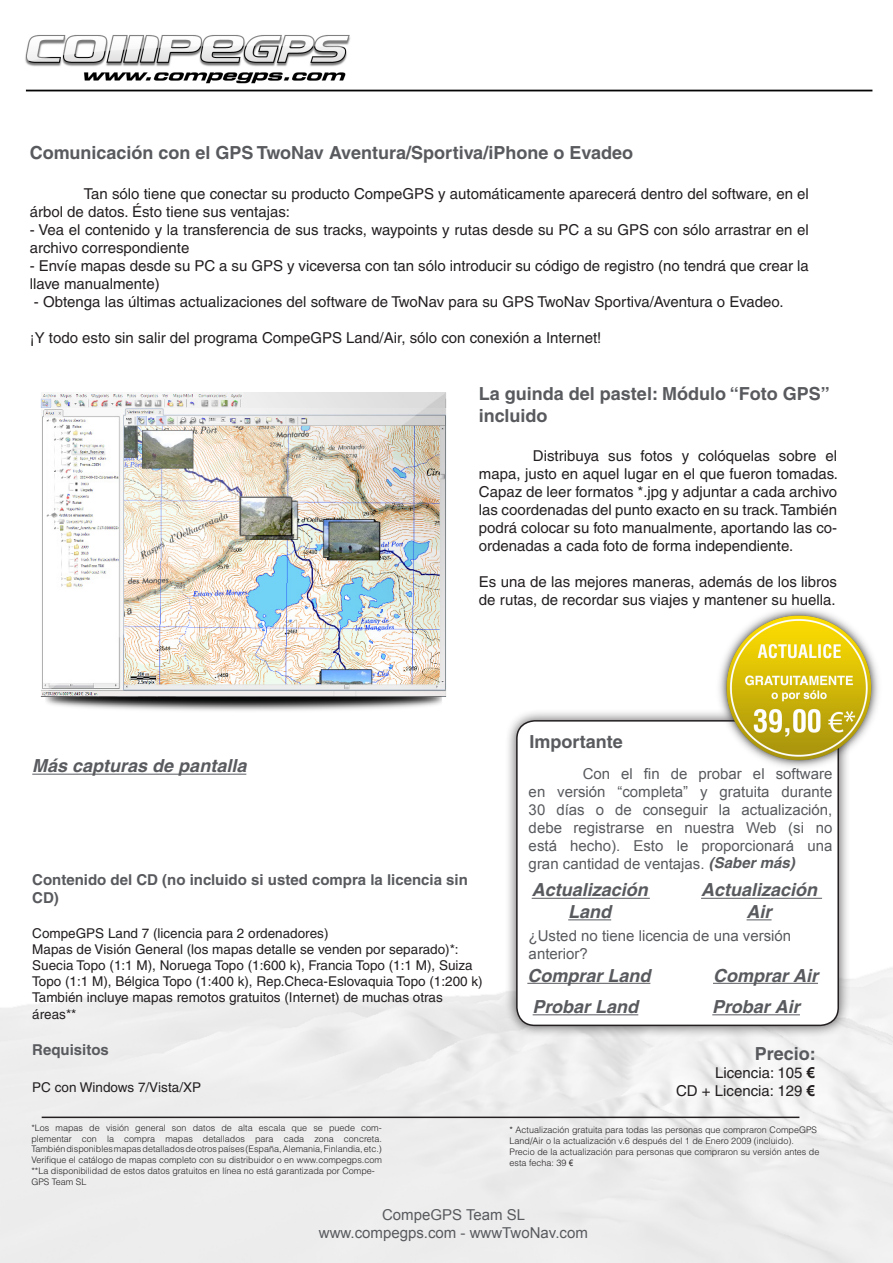
<style>
.page{position:relative;width:893px;height:1263px;background:#fff}
.page>*{position:absolute;margin:0;border:0;box-sizing:border-box;transform-origin:0 0}
.t1{font:700 18px/21.6px "Helvetica";color:#585a5e}
.t2{font:italic 700 18px/21.6px "Helvetica";color:#585a5e;text-align:center}
.t3{font:15px/18px "Helvetica";color:#231f20}
.t4{font:15px/18px "Arial";color:#585a5e;text-align:center}
.t5{font:700 15px/18px "Helvetica";color:#585a5e}
.t6{font:13.5px/16.2px "Helvetica";color:#231f20}
.t7{font:300 9px/10.8px "Helvetica";color:#231f20}
.s1{font-family:"Helvetica";font-weight:700;font-style:italic}
.s2{font-family:"Arial";font-weight:700}
.s3{color:#000}
.s4{font-family:"Arial Narrow";font-weight:400}
</style>
<div class="page">
<img style="left:0;top:35px;width:893px;height:1228px">
<img style="left:31px;top:392px;width:426px;height:321px">
<div style="left:504px;top:708px;width:346px;height:329px;background:#231f20;opacity:.75"></div>
<div style="left:517px;top:721px;width:321px;height:304px;background:#fff;border-radius:18px"></div>
<div style="left:516px;top:720px;width:323px;height:306px;border:2px solid #231f20;border-radius:18px"></div>
<hr style="left:42px;top:1116px;width:757px;height:2px;background:#231f20">
<img style="left:709px;top:598px;width:181px;height:181px">
<hr style="left:532px;top:898px;width:118px;height:1px;background:#585a5e">
<hr style="left:568px;top:919px;width:43px;height:1px;background:#585a5e">
<hr style="left:701px;top:898px;width:121px;height:1px;background:#585a5e">
<svg style="left:746px;top:919px;width:25px;height:1px"></svg>
<hr style="left:527px;top:983px;width:123px;height:1px;background:#585a5e">
<hr style="left:533px;top:1014px;width:105px;height:1px;background:#585a5e">
<hr style="left:712px;top:1014px;width:88px;height:1px;background:#585a5e">
<hr style="left:32px;top:774px;width:214px;height:1px;background:#585a5e">
<hr style="left:713px;top:983px;width:105px;height:1px;background:#585a5e">
<p class="t1" style="left:30px;top:142px;width:605px">Comunicación con el GPS TwoNav Aventura/Sportiva/iPhone o Evadeo</p>
<p class="t3" style="left:30px;top:184px;width:781px;text-indent:54px">Tan sólo tiene que conectar su producto CompeGPS y automáticamente aparecerá dentro del software, en el árbol de datos. Ésto tiene sus ventajas:</p>
<p class="t3" style="left:30px;top:220px;width:781px">- Vea el contenido y la transferencia de sus tracks, waypoints y rutas desde su PC a su GPS con sólo arrastrar en el archivo correspondiente</p>
<p class="t3" style="left:30px;top:256px;width:781px">- Envíe mapas desde su PC a su GPS y viceversa con tan sólo introducir su código de registro (no tendrá que crear la llave manualmente)</p>
<p class="t3" style="left:34px;top:292px;width:751px">- Obtenga las últimas actualizaciones del software de TwoNav para su GPS TwoNav Sportiva/Aventura o Evadeo.</p>
<p class="t3" style="left:30px;top:328px;width:573px">¡Y todo esto sin salir del programa CompeGPS Land/Air, sólo con conexión a Internet!</p>
<p class="t1" style="left:479px;top:382px;width:352px">La guinda del pastel: Módulo “Foto GPS” incluido</p>
<p class="t3" style="left:479px;top:447px;width:361px;text-align:justify;text-indent:54px">Distribuya sus fotos y colóquelas sobre el mapa, justo en aquel lugar en el que fueron tomadas.<br>Capaz de leer formatos *.jpg y adjuntar a cada archivo las coordenadas del punto exacto en su track. También podrá colocar su foto manualmente, aportando las co&shy;ordenadas a cada foto de forma independiente.</p>
<p class="t3" style="left:479px;top:573px;width:360px">Es una de las mejores maneras, además de los libros de rutas, de recordar sus viajes y mantener su huella.</p>
<p class="t2" style="left:32px;top:755px;width:216px">Más capturas de pantalla</p>
<p class="t5" style="left:32px;top:871px;width:437px">Contenido del CD (no incluido si usted compra la licencia sin<br>CD)</p>
<p class="t6" style="left:32px;top:925px;width:452px">CompeGPS Land 7 (licencia para 2 ordenadores)<br>Mapas de Visión General (los mapas detalle se venden por separado)*:<br>Suecia Topo (1:1 M), Noruega Topo (1:600 k), Francia Topo (1:1 M), Suiza Topo (1:1 M), Bélgica Topo (1:400 k), Rep.Checa-Eslovaquia Topo (1:200 k)<br>También incluye mapas remotos gratuitos (Internet) de muchas otras áreas**</p>
<p class="t5" style="left:32px;top:1040px;width:78px">Requisitos</p>
<p class="t6" style="left:32px;top:1079px;width:170px">PC con Windows 7/Vista/XP</p>
<p class="t1" style="left:529px;top:730px;width:95px">Importante</p>
<p class="t4" style="left:529px;top:764px;width:305px;text-align:justify;text-indent:54px">Con el fin de probar el software en versión “completa” y gratuita durante 30 días o de conseguir la actualización, debe registrarse en nuestra Web (si no está hecho). Esto le proporcionará una gran cantidad de ventajas. <span class="s1">(Saber más)</span></p>
<p class="t2" style="left:532px;top:879px;width:118px">Actualización<br>Land</p>
<p class="t2" style="left:701px;top:879px;width:118px">Actualización<br>Air</p>
<p class="t4" style="left:529px;top:927px;width:264px;text-align:left">¿Usted no tiene licencia de una versión anterior?</p>
<p class="t2" style="left:527px;top:959px;width:125px;line-height:31.5px;text-align:left">Comprar Land<br>Probar Land</p>
<p class="t2" style="left:713px;top:964px;width:107px">Comprar Air</p>
<p class="t2" style="left:712px;top:996px;width:89px">Probar Air</p>
<p class="t1" style="left:755px;top:1042px;width:63px">Precio:</p>
<p class="t3" style="left:676px;top:1063px;width:141px;text-align:right">Licencia: 105 <span class="s2">€<br></span>CD + Licencia: 129 <span class="s2">€</span></p>
<p class="t7" style="left:31px;top:1122px;width:352px">*Los mapas de visión general son datos de alta escala que se puede com&shy;plementar con la compra mapas detallados para cada zona concreta.<br>También disponibles mapas detallados de otros países (España, Alemania, Finlandia, etc.)<br>Verifique el catálogo de mapas completo con su distribuidor o en www.compegps.com **La disponibilidad de estos datos gratuitos en línea no está garantizada por Compe-GPS Team SL</p>
<p class="t7" style="left:509px;top:1125px;width:311px"><span class="s3">*</span> Actualización gratuita para todas las personas que compraron CompeGPS Land/Air o la actualización v.6 después del 1 de Enero 2009 (incluido).<br>Precio de la actualización para personas que compraron su versión antes de esta fecha: 39 <span class="s4">€</span></p>
<p class="t4" style="left:319px;top:1206px;width:270px">CompeGPS Team SL www.compegps.com - wwwTwoNav.com</p>
</div>
